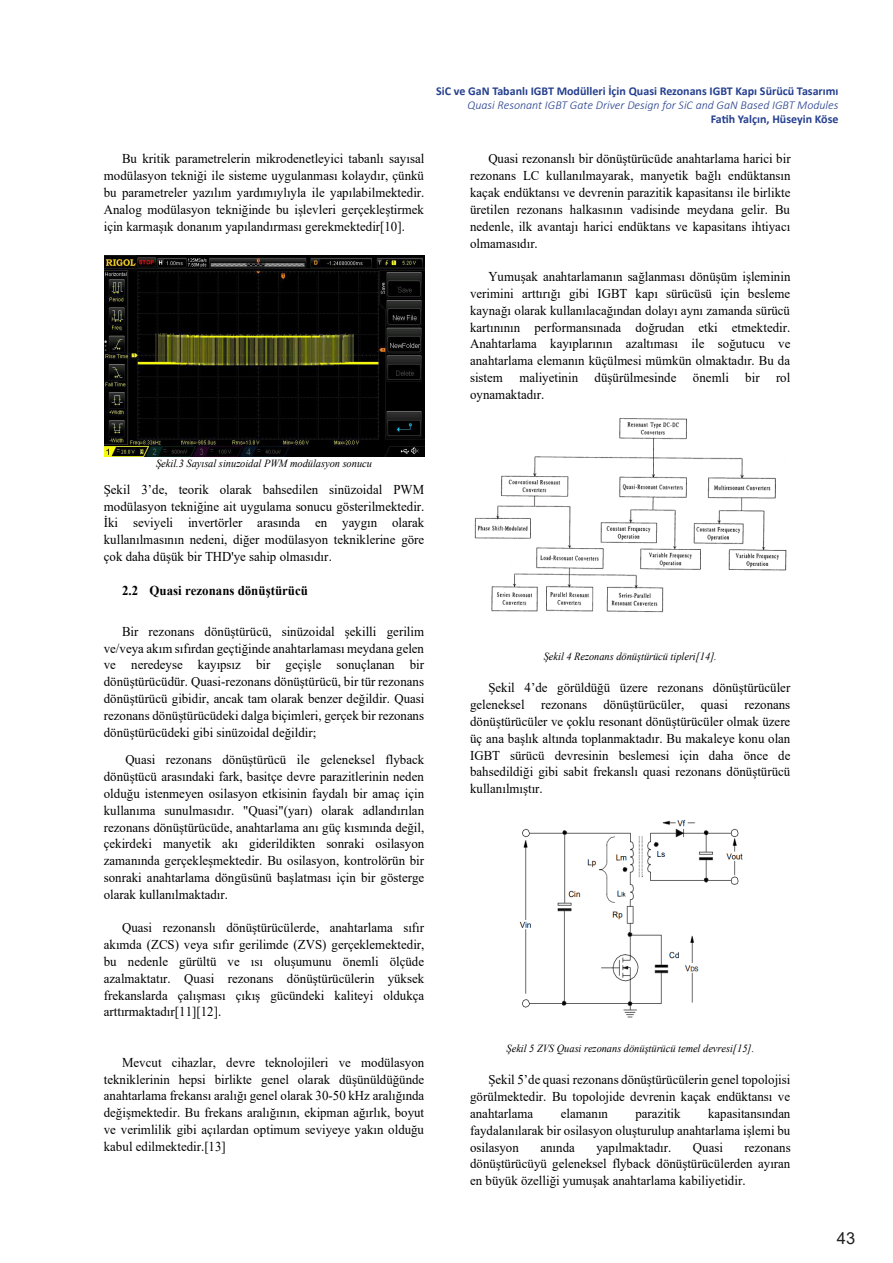
<style>
.page{position:relative;width:893px;height:1263px;background:#fff}
.page>*{position:absolute;margin:0;border:0;box-sizing:border-box;transform-origin:0 0}
.t1{font:16.5px "Arial";color:#231f20}
.t2{font:13.5px/16.8px "Times New Roman";color:#000;text-align:justify;scale:.95 1}
.t3{font:700 13.5px "Times New Roman";color:#000;scale:.95 1}
.t4{font:700 12px "Calibri";color:#253f8e}
.t5{font:italic 300 12px "Calibri";color:#253f8e}
.t6{font:italic 10.95px "Times New Roman";color:#000;scale:.95 1}
</style>
<div class="page">
<img style="left:105px;top:256px;width:319px;height:201px">
<img style="left:474px;top:418px;width:313px;height:195px">
<img style="left:519px;top:819px;width:224px;height:199px">
<p class="t2" style="left:104px;top:150px;width:339px;text-indent:18px">Bu kritik parametrelerin mikrodenetleyici tabanlı sayısal modülasyon tekniği ile sisteme uygulanması kolaydır, çünkü bu parametreler yazılım yardımıylıyla ile yapılabilmektedir.<br>Analog modülasyon tekniğinde bu işlevleri gerçekleştirmek için karmaşık donanım yapılandırması gerekmektedir[10].</p>
<p class="t4" style="left:436px;top:82px;width:404px">SiC ve GaN Tabanlı IGBT Modülleri İçin Quasi Rezonans IGBT Kapı Sürücü Tasarımı</p>
<p class="t5" style="left:468px;top:98px;width:372px">Quasi Resonant IGBT Gate Driver Design for SiC and GaN Based IGBT Modules</p>
<p class="t4" style="left:711px;top:111px;width:129px">Fatih Yalçın, Hüseyin Köse</p>
<p class="t2" style="left:470px;top:150px;width:339px;text-indent:18px">Quasi rezonanslı bir dönüştürücüde anahtarlama harici bir rezonans LC kullanılmayarak, manyetik bağlı endüktansın kaçak endüktansı ve devrenin parazitik kapasitansı ile birlikte üretilen rezonans halkasının vadisinde meydana gelir. Bu nedenle, ilk avantajı harici endüktans ve kapasitans ihtiyacı olmamasıdır.</p>
<p class="t2" style="left:470px;top:268px;width:339px;text-indent:18px">Yumuşak anahtarlamanın sağlanması dönüşüm işleminin verimini arttırığı gibi IGBT kapı sürücüsü için besleme kaynağı olarak kullanılacağından dolayı aynı zamanda sürücü kartınının performansınada doğrudan etki etmektedir.<br>Anahtarlama kayıplarının azaltıması ile soğutucu ve anahtarlama elemanın küçülmesi mümkün olmaktadır. Bu da sistem maliyetinin düşürülmesinde önemli bir rol oynamaktadır.</p>
<p class="t6" style="left:156px;top:456px;width:229px">Şekil.3 Sayısal sinuzoidal PWM modülasyon sonucu</p>
<p class="t2" style="left:104px;top:480px;width:339px">Şekil 3’de, teorik olarak bahsedilen sinüzoidal PWM modülasyon tekniğine ait uygulama sonucu gösterilmektedir.<br>İki seviyeli invertörler arasında en yaygın olarak kullanılmasının nedeni, diğer modülasyon tekniklerine göre çok daha düşük bir THD'ye sahip olmasıdır.</p>
<p class="t3" style="left:122px;top:580px;width:197px">2.2 Quasi rezonans dönüştürücü</p>
<p class="t2" style="left:104px;top:622px;width:339px;text-indent:18px">Bir rezonans dönüştürücü, sinüzoidal şekilli gerilim ve/veya akım sıfırdan geçtiğinde anahtarlaması meydana gelen ve neredeyse kayıpsız bir geçişle sonuçlanan bir dönüştürücüdür. Quasi-rezonans dönüştürücü, bir tür rezonans dönüştürücü gibidir, ancak tam olarak benzer değildir. Quasi rezonans dönüştürücüdeki dalga biçimleri, gerçek bir rezonans dönüştürücüdeki gibi sinüzoidal değildir;</p>
<p class="t2" style="left:104px;top:751px;width:339px;text-indent:22px">Quasi rezonans dönüştürücü ile geleneksel flyback dönüştücü arasındaki fark, basitçe devre parazitlerinin neden olduğu istenmeyen osilasyon etkisinin faydalı bir amaç için kullanıma sunulmasıdır. "Quasi"(yarı) olarak adlandırılan rezonans dönüştürücüde, anahtarlama anı güç kısmında değil, çekirdeki manyetik akı giderildikten sonraki osilasyon zamanında gerçekleşmektedir. Bu osilasyon, kontrolörün bir sonraki anahtarlama döngüsünü başlatması için bir gösterge olarak kullanılmaktadır.</p>
<p class="t2" style="left:104px;top:919px;width:339px;text-indent:18px">Quasi rezonanslı dönüştürücülerde, anahtarlama sıfır akımda (ZCS) veya sıfır gerilimde (ZVS) gerçeklemektedir, bu nedenle gürültü ve ısı oluşumunu önemli ölçüde azalmaktatır. Quasi rezonans dönüştürücülerin yüksek frekanslarda çalışması çıkış gücündeki kaliteyi oldukça arttırmaktadır[11][12].</p>
<p class="t2" style="left:104px;top:1053px;width:339px;text-indent:18px">Mevcut cihazlar, devre teknolojileri ve modülasyon tekniklerinin hepsi birlikte genel olarak düşünüldüğünde anahtarlama frekansı aralığı genel olarak 30-50 kHz aralığında değişmektedir. Bu frekans aralığının, ekipman ağırlık, boyut ve verimlilik gibi açılardan optimum seviyeye yakın olduğu kabul edilmektedir.[13]</p>
<p class="t6" style="left:544px;top:648px;width:184px">Şekil 4 Rezonans dönüştürücü tipleri[14].</p>
<p class="t2" style="left:470px;top:679px;width:339px;text-indent:18px">Şekil 4’de görüldüğü üzere rezonans dönüştürücüler geleneksel rezonans dönüştürücüler, quasi rezonans dönüştürücüler ve çoklu resonant dönüştürücüler olmak üzere üç ana başlık altında toplanmaktadır. Bu makaleye konu olan IGBT sürücü devresinin beslemesi için daha önce de bahsedildiği gibi sabit frekanslı quasi rezonans dönüştürücü kullanılmıştır.</p>
<p class="t6" style="left:506px;top:1040px;width:262px">Şekil 5 ZVS Quasi rezonans dönüştürücü temel devresi[15].</p>
<p class="t2" style="left:470px;top:1071px;width:339px;text-indent:18px">Şekil 5’de quasi rezonans dönüştürücülerin genel topolojisi görülmektedir. Bu topolojide devrenin kaçak endüktansı ve anahtarlama</p>
<p class="t2" style="left:470px;top:1105px;width:339px;text-indent:238px">kapasitansından faydalanılarak bir osilasyon oluşturulup anahtarlama işlemi bu osilasyon</p>
<p class="t2" style="left:561px;top:1105px;width:51px">elamanın</p>
<p class="t2" style="left:635px;top:1105px;width:49px">parazitik</p>
<p class="t2" style="left:540px;top:1138px;width:38px">anında</p>
<p class="t2" style="left:596px;top:1138px;width:80px">yapılmaktadır.</p>
<p class="t2" style="left:693px;top:1138px;width:33px">Quasi</p>
<p class="t2" style="left:470px;top:1138px;width:339px;text-indent:274px">rezonans dönüştürücüyü geleneksel flyback dönüştürücülerden ayıran en büyük özelliği yumuşak anahtarlama kabiliyetidir.</p>
<p class="t1" style="left:837px;top:1227px;width:20px">43</p>
</div>
